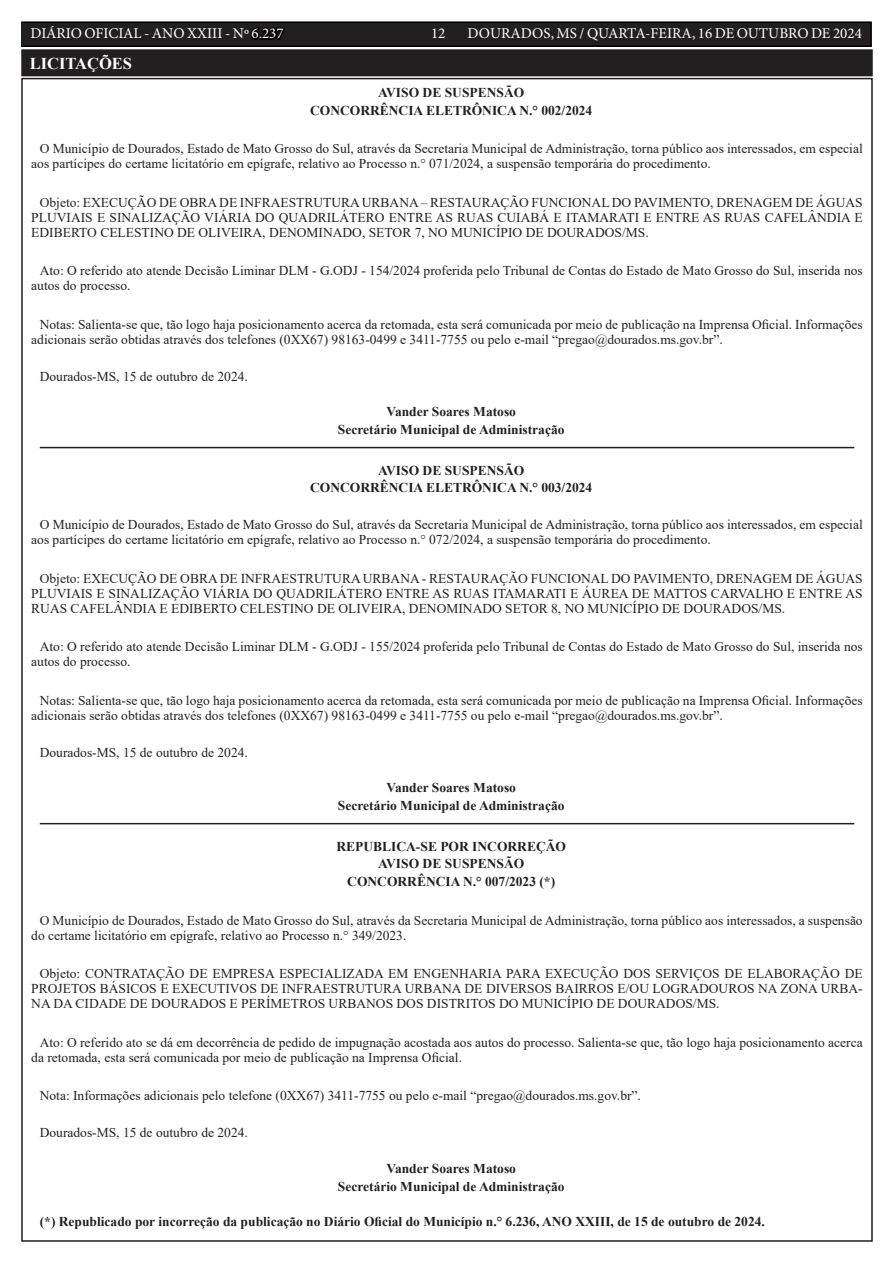
<style>
.page{position:relative;width:893px;height:1263px;background:#fff}
.page>*{position:absolute;margin:0;border:0;box-sizing:border-box;transform-origin:0 0}
.TEXTO{font:700 16.5px "Times New Roman";color:#fff}
.t1{font:15px "Minion Pro";color:#fff}
.TEXTO-2{font:13.5px/15px "Times New Roman";color:#231f20}
.TEXTO-3{font:700 13.5px "Times New Roman";color:#231f20}
.s1{color:#000}
</style>
<div class="page">
<div style="left:21px;top:22px;width:850px;height:24px;background:#231f20"></div>
<div style="left:21px;top:21px;width:851px;height:26px;border:2px solid #000"></div>
<hr style="left:40px;top:447px;width:814px;height:1px;background:#231f20">
<hr style="left:40px;top:823px;width:814px;height:1px;background:#231f20">
<div style="left:23px;top:51px;width:848px;height:23px;background:#231f20"></div>
<div style="left:21px;top:49px;width:852px;height:27px;border:4px solid #231f20"></div>
<p class="t1" style="left:31px;top:24px;width:255px">DIÁRIO OFICIAL - ANO XXIII - Nº <span class="s1">6.237</span></p>
<p class="t1" style="left:431px;top:24px;width:16px">12</p>
<p class="t1" style="left:468px;top:24px;width:396px">DOURADOS, MS / QUARTA-FEIRA, 16 DE OUTUBRO DE 2024</p>
<p class="TEXTO" style="left:30px;top:52px;width:104px">LICITAÇÕES</p>
<p class="TEXTO-3" style="left:378px;top:83px;width:148px">AVISO DE SUSPENSÃO</p>
<p class="TEXTO-3" style="left:310px;top:100px;width:284px">CONCORRÊNCIA ELETRÔNICA N.° 002/2024</p>
<p class="TEXTO-2" style="left:31px;top:141px;width:833px;text-indent:9px">O Município de Dourados, Estado de Mato Grosso do Sul, através da Secretaria Municipal de Administração, torna público aos interessados, em especial aos partícipes do certame licitatório em epígrafe, relativo ao Processo n.° 071/2024, a suspensão temporária do procedimento.</p>
<p class="TEXTO-2" style="left:31px;top:194px;width:833px;text-align:justify;text-indent:9px">Objeto: EXECUÇÃO DE OBRA DE INFRAESTRUTURA URBANA – RESTAURAÇÃO FUNCIONAL DO PAVIMENTO, DRENAGEM DE ÁGUAS PLUVIAIS E SINALIZAÇÃO VIÁRIA DO QUADRILÁTERO ENTRE AS RUAS CUIABÁ E ITAMARATI E ENTRE AS RUAS CAFELÂNDIA E EDIBERTO CELESTINO DE OLIVEIRA, DENOMINADO, SETOR 7, NO MUNICÍPIO DE DOURADOS/MS.</p>
<p class="TEXTO-2" style="left:31px;top:263px;width:833px;text-indent:9px">Ato: O referido ato atende Decisão Liminar DLM - G.ODJ - 154/2024 proferida pelo Tribunal de Contas do Estado de Mato Grosso do Sul, inserida nos autos do processo.</p>
<p class="TEXTO-2" style="left:31px;top:316px;width:833px;text-indent:9px">Notas: Salienta-se que, tão logo haja posicionamento acerca da retomada, esta será comunicada por meio de publicação na Imprensa Oficial. Informações adicionais serão obtidas através dos telefones (0XX67) 98163-0499 e 3411-7755 ou pelo e-mail “pregao@dourados.ms.gov.br”.</p>
<p class="TEXTO-2" style="left:40px;top:368px;width:210px">Dourados-MS, 15 de outubro de 2024.</p>
<p class="TEXTO-3" style="left:386px;top:402px;width:131px">Vander Soares Matoso</p>
<p class="TEXTO-3" style="left:338px;top:420px;width:228px">Secretário Municipal de Administração</p>
<p class="TEXTO-3" style="left:378px;top:460px;width:148px">AVISO DE SUSPENSÃO</p>
<p class="TEXTO-3" style="left:310px;top:478px;width:284px">CONCORRÊNCIA ELETRÔNICA N.° 003/2024</p>
<p class="TEXTO-2" style="left:31px;top:517px;width:833px;text-indent:9px">O Município de Dourados, Estado de Mato Grosso do Sul, através da Secretaria Municipal de Administração, torna público aos interessados, em especial aos partícipes do certame licitatório em epígrafe, relativo ao Processo n.° 072/2024, a suspensão temporária do procedimento.</p>
<p class="TEXTO-2" style="left:31px;top:570px;width:833px;text-align:justify;text-indent:9px">Objeto: EXECUÇÃO DE OBRA DE INFRAESTRUTURA URBANA - RESTAURAÇÃO FUNCIONAL DO PAVIMENTO, DRENAGEM DE ÁGUAS PLUVIAIS E SINALIZAÇÃO VIÁRIA DO QUADRILÁTERO ENTRE AS RUAS ITAMARATI E ÁUREA DE MATTOS CARVALHO E ENTRE AS RUAS CAFELÂNDIA E EDIBERTO CELESTINO DE OLIVEIRA, DENOMINADO SETOR 8, NO MUNICÍPIO DE DOURADOS/MS.</p>
<p class="TEXTO-2" style="left:31px;top:639px;width:833px;text-indent:9px">Ato: O referido ato atende Decisão Liminar DLM - G.ODJ - 155/2024 proferida pelo Tribunal de Contas do Estado de Mato Grosso do Sul, inserida nos autos do processo.</p>
<p class="TEXTO-2" style="left:31px;top:692px;width:833px;text-indent:9px">Notas: Salienta-se que, tão logo haja posicionamento acerca da retomada, esta será comunicada por meio de publicação na Imprensa Oficial. Informações adicionais serão obtidas através dos telefones (0XX67) 98163-0499 e 3411-7755 ou pelo e-mail “pregao@dourados.ms.gov.br”.</p>
<p class="TEXTO-2" style="left:40px;top:744px;width:210px">Dourados-MS, 15 de outubro de 2024.</p>
<p class="TEXTO-3" style="left:386px;top:778px;width:131px">Vander Soares Matoso</p>
<p class="TEXTO-3" style="left:338px;top:796px;width:228px">Secretário Municipal de Administração</p>
<p class="TEXTO-3" style="left:336px;top:836px;width:231px">REPUBLICA-SE POR INCORREÇÃO</p>
<p class="TEXTO-3" style="left:378px;top:854px;width:148px">AVISO DE SUSPENSÃO</p>
<p class="TEXTO-3" style="left:347px;top:872px;width:209px">CONCORRÊNCIA N.° 007/2023 (*)</p>
<p class="TEXTO-2" style="left:31px;top:912px;width:833px;text-indent:9px">O Município de Dourados, Estado de Mato Grosso do Sul, através da Secretaria Municipal de Administração, torna público aos interessados, a suspensão do certame licitatório em epígrafe, relativo ao Processo n.° 349/2023.</p>
<p class="TEXTO-2" style="left:31px;top:966px;width:833px;text-align:justify;text-indent:9px">Objeto: CONTRATAÇÃO DE EMPRESA ESPECIALIZADA EM ENGENHARIA PARA EXECUÇÃO DOS SERVIÇOS DE ELABORAÇÃO DE PROJETOS BÁSICOS E EXECUTIVOS DE INFRAESTRUTURA URBANA DE DIVERSOS BAIRROS E/OU LOGRADOUROS NA ZONA URBA-NA DA CIDADE DE DOURADOS E PERÍMETROS URBANOS DOS DISTRITOS DO MUNICÍPIO DE DOURADOS/MS.</p>
<p class="TEXTO-2" style="left:31px;top:1034px;width:833px;text-indent:9px">Ato: O referido ato se dá em decorrência de pedido de impugnação acostada aos autos do processo. Salienta-se que, tão logo haja posicionamento acerca da retomada, esta será comunicada por meio de publicação na Imprensa Oficial.</p>
<p class="TEXTO-2" style="left:40px;top:1088px;width:603px">Nota: Informações adicionais pelo telefone (0XX67) 3411-7755 ou pelo e-mail “pregao@dourados.ms.gov.br”.</p>
<p class="TEXTO-2" style="left:40px;top:1125px;width:210px">Dourados-MS, 15 de outubro de 2024.</p>
<p class="TEXTO-3" style="left:386px;top:1158px;width:131px">Vander Soares Matoso</p>
<p class="TEXTO-3" style="left:338px;top:1176px;width:228px">Secretário Municipal de Administração</p>
<p class="TEXTO-3" style="left:40px;top:1212px;width:727px">(*) Republicado por incorreção da publicação no Diário Oficial do Município n.° 6.236, ANO XXIII, de 15 de outubro de 2024.</p>
</div>
